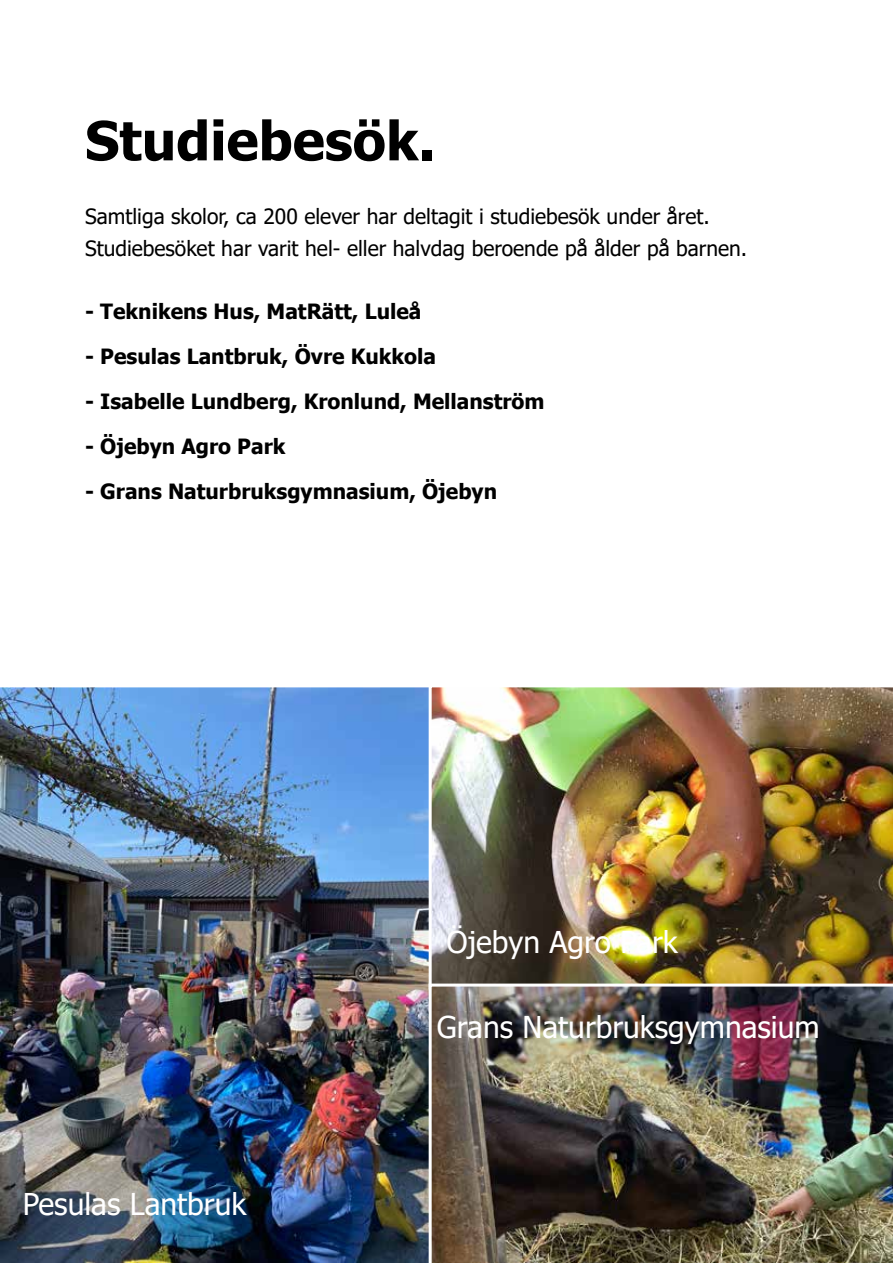
<style>
.page{position:relative;width:893px;height:1263px;background:#fff}
.page>*{position:absolute;margin:0;border:0;box-sizing:border-box;transform-origin:0 0}
.t1{font:700 54px "Tahoma";color:#000}
.t2{font:30px "Tahoma";color:#fff}
.t3{font:700 21px "Tahoma";color:#000}
.t4{font:21px/31.5px "Tahoma";color:#000}
</style>
<div class="page">
<img style="left:0;top:687px;width:427px;height:576px">
<img style="left:427px;top:687px;width:466px;height:295px">
<img style="left:427px;top:982px;width:466px;height:281px">
<h1 class="t1" style="left:85px;top:103px;width:352px">Studiebesök.</h1>
<p class="t4" style="left:85px;top:202px;width:664px">Samtliga skolor, ca 200 elever har deltagit i studiebesök under året.<br>Studiebesöket har varit hel- eller halvdag beroende på ålder på barnen.</p>
<p class="t3" style="left:85px;top:297px;width:338px">- Teknikens Hus, MatRätt, Luleå</p>
<p class="t3" style="left:85px;top:342px;width:352px">- Pesulas Lantbruk, Övre Kukkola</p>
<p class="t3" style="left:85px;top:387px;width:461px">- Isabelle Lundberg, Kronlund, Mellanström</p>
<p class="t3" style="left:85px;top:432px;width:202px">- Öjebyn Agro Park</p>
<p class="t3" style="left:85px;top:477px;width:414px">- Grans Naturbruksgymnasium, Öjebyn</p>
<h2 class="t2" style="left:446px;top:921px;width:233px">Öjebyn Agro Park</h2>
<h2 class="t2" style="left:23px;top:1184px;width:225px">Pesulas Lantbruk</h2>
<h2 class="t2" style="left:437px;top:1007px;width:384px">Grans Naturbruksgymnasium</h2>
</div>
